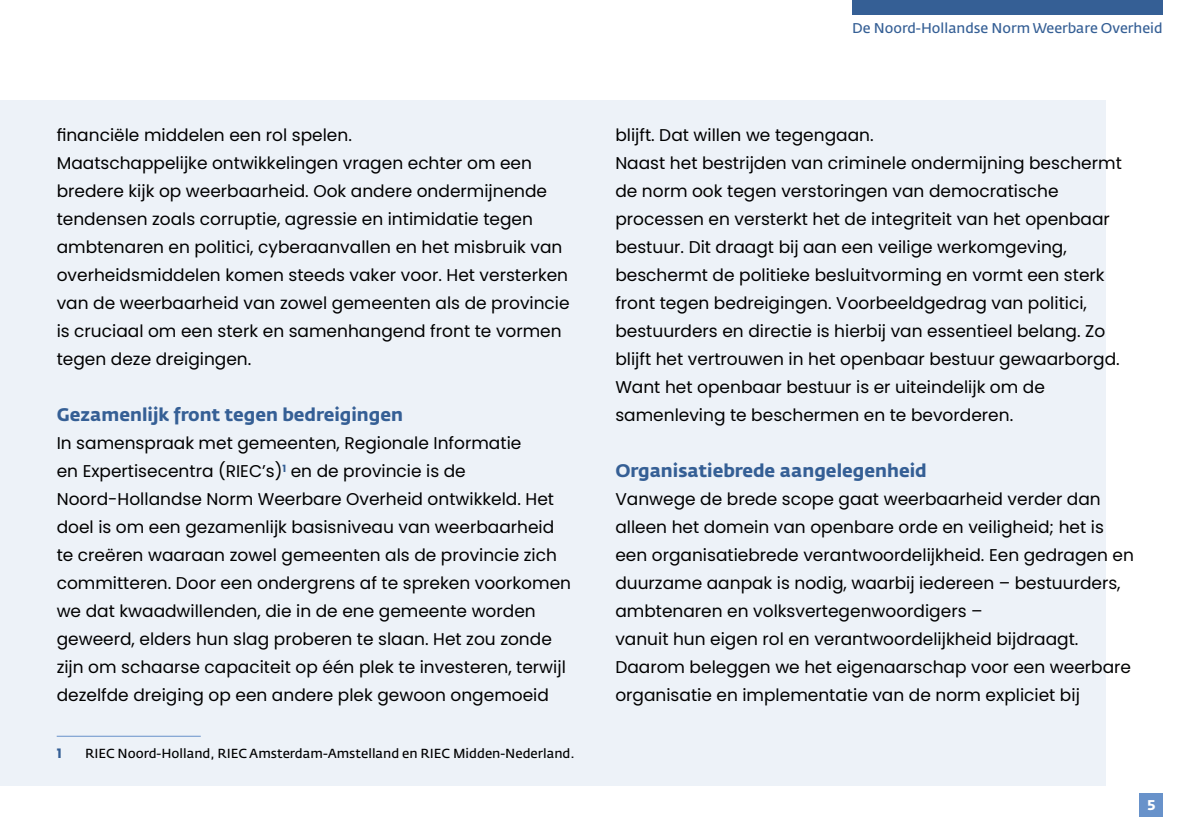
<style>
.page{position:relative;width:1191px;height:840px;background:#fff}
.page>*{position:absolute;margin:0;border:0;box-sizing:border-box;transform-origin:0 0}
.t1{font:700 18px "Fedra Sans Std";color:#355f95}
.t2{font:17px/28px "Poppins";color:#000}
.t3{font:14px "Fedra Sans Std";color:#355f95}
.t4{font:700 14px "Fedra Sans Std";color:#fff}
.t5{font:13px "Fedra Sans Std";color:#000}
.t6{font:700 13px "Poppins";color:#355f95}
</style>
<div class="page">
<div style="left:0;top:100px;width:1106px;height:685px;background:#edf2f8"></div>
<div style="left:852px;top:0;width:310px;height:14px;background:#355f95"></div>
<hr style="left:57px;top:735px;width:144px;height:1px;background:#6892ca">
<div style="left:1139px;top:792px;width:23px;height:24px;background:#6892ca"></div>
<p class="t2" style="left:57px;top:121px;width:514px">financiële middelen een rol spelen.<br>Maatschappelijke ontwikkelingen vragen echter om een bredere kijk op weerbaarheid. Ook andere ondermijnende tendensen zoals corruptie, agressie en intimidatie tegen ambtenaren en politici, cyberaanvallen en het misbruik van overheidsmiddelen komen steeds vaker voor. Het versterken van de weerbaarheid van zowel gemeenten als de provincie is cruciaal om een sterk en samenhangend front te vormen tegen deze dreigingen.</p>
<p class="t1" style="left:57px;top:403px;width:348px">Gezamenlijk front tegen bedreigingen</p>
<p class="t2" style="left:57px;top:429px;width:516px">In samenspraak met gemeenten, Regionale Informatie<br>en Expertisecentra (RIEC’s)<sup>1</sup> en de provincie is de Noord-Hollandse Norm Weerbare Overheid ontwikkeld. Het doel is om een gezamenlijk basisniveau van weerbaarheid te creëren waaraan zowel gemeenten als de provincie zich committeren. Door een ondergrens af te spreken voorkomen we dat kwaadwillenden, die in de ene gemeente worden geweerd, elders hun slag proberen te slaan. Het zou zonde zijn om schaarse capaciteit op één plek te investeren, terwijl dezelfde dreiging op een andere plek gewoon ongemoeid</p>
<p class="t6" style="left:57px;top:745px;width:6px">1</p>
<p class="t5" style="left:85px;top:744px;width:491px">RIEC Noord-Holland, RIEC Amsterdam-Amstelland en RIEC Midden-Nederland.</p>
<p class="t3" style="left:852px;top:20px;width:312px">De Noord-Hollandse Norm Weerbare Overheid</p>
<p class="t2" style="left:615px;top:121px;width:508px">blijft. Dat willen we tegengaan.<br>Naast het bestrijden van criminele ondermijning beschermt de norm ook tegen verstoringen van democratische processen en versterkt het de integriteit van het openbaar bestuur. Dit draagt bij aan een veilige werkomgeving, beschermt de politieke besluitvorming en vormt een sterk front tegen bedreigingen. Voorbeeldgedrag van politici, bestuurders en directie is hierbij van essentieel belang. Zo blijft het vertrouwen in het openbaar bestuur gewaarborgd.<br>Want het openbaar bestuur is er uiteindelijk om de samenleving te beschermen en te bevorderen.</p>
<p class="t1" style="left:615px;top:459px;width:313px">Organisatiebrede aangelegenheid</p>
<p class="t2" style="left:615px;top:485px;width:520px">Vanwege de brede scope gaat weerbaarheid verder dan alleen het domein van openbare orde en veiligheid; het is een organisatiebrede verantwoordelijkheid. Een gedragen en duurzame aanpak is nodig, waarbij iedereen – bestuurders, ambtenaren en volksvertegenwoordigers –<br>vanuit hun eigen rol en verantwoordelijkheid bijdraagt.<br>Daarom beleggen we het eigenaarschap voor een weerbare organisatie en implementatie van de norm expliciet bij</p>
<p class="t4" style="left:1147px;top:795px;width:10px">5</p>
</div>
